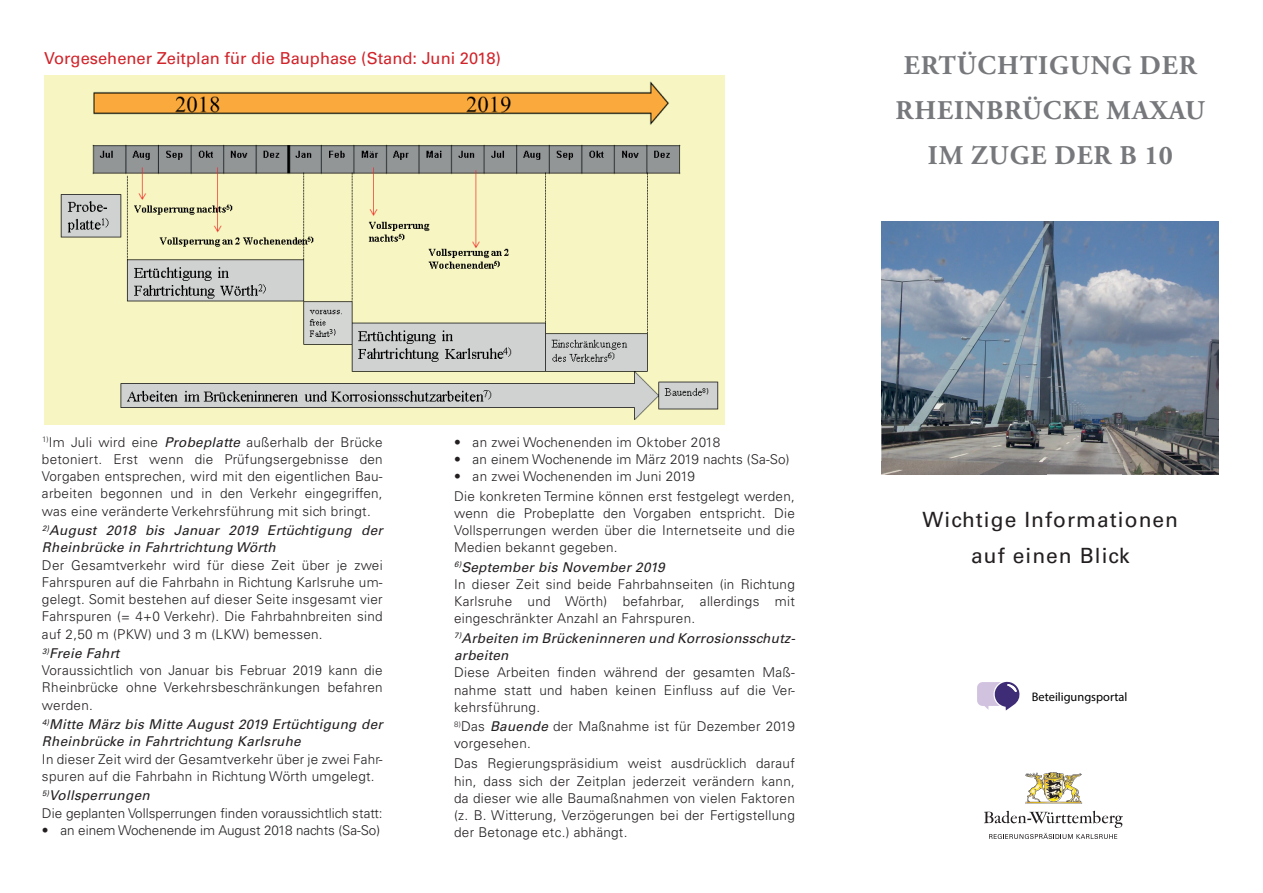
<style>
.page{position:relative;width:1263px;height:893px;background:#fff}
.page>*{position:absolute;margin:0;border:0;box-sizing:border-box;transform-origin:0 0}
.t1{font:700 27px/45px "Adobe Garamond Pro";letter-spacing:.035em;color:#76787b;text-align:center}
.t2{font:21px/36px "Univers LT Std";letter-spacing:.05em;color:#231f20;text-align:center}
.t3{font:16.5px "Univers LT Std";color:#d1232a}
.t4{font:300 13.5px/17.2px "Univers LT Std";letter-spacing:.02em;color:#231f20;text-align:justify}
.t5{font:italic 13.5px/17.2px "Univers LT Std";letter-spacing:.02em;color:#231f20}
.t6{font:300 13.5px/17.2px "Univers LT Std";color:#231f20}
.t7{font:300 13.5px "Univers LT Std";letter-spacing:-.005em;color:#231f20}
.t8{font:12.45px "Gudea";color:#000001}
.s1{font-weight:400;font-style:italic}
</style>
<div class="page">
<img style="left:1025px;top:772px;width:58px;height:31px">
<svg style="left:984px;top:811px;width:139px;height:28px"></svg>
<svg style="left:977px;top:681px;width:43px;height:29px"></svg>
<img style="left:881px;top:221px;width:338px;height:253px">
<img style="left:881px;top:462px;width:165px;height:12px">
<img style="left:44px;top:75px;width:680px;height:349px">
<p class="t3" style="left:44px;top:48px;width:458px">Vorgesehener Zeitplan für die Bauphase (Stand: Juni 2018)</p>
<h1 class="t1" style="left:895px;top:43px;width:311px">ERTÜCHTIGUNG DER<br>RHEINBRÜCKE MAXAU<br>IM ZUGE DER B 10</h1>
<p class="t4" style="left:42px;top:433px;width:342px"><sup>1)</sup>Im Juli wird eine <span class="s1">Probeplatte</span> außerhalb der Brücke betoniert. Erst wenn die Prüfungsergebnisse den Vorgaben entsprechen, wird mit den eigentlichen Bau&shy;arbeiten begonnen und in den Verkehr eingegriffen, was eine veränderte Verkehrsführung mit sich bringt.</p>
<p class="t5" style="left:42px;top:522px;width:342px"><sup>2)</sup>August 2018 bis Januar 2019 Ertüchtigung der<br>Rheinbrücke in Fahrtrichtung Wörth</p>
<p class="t4" style="left:42px;top:556px;width:342px">Der Gesamtverkehr wird für diese Zeit über je zwei Fahrspuren auf die Fahrbahn in Richtung Karlsruhe um&shy;gelegt. Somit bestehen auf dieser Seite insgesamt vier Fahrspuren (= 4+0 Verkehr). Die Fahrbahnbreiten sind auf 2,50 m (PKW) und 3 m (LKW) bemessen.</p>
<p class="t4" style="left:42px;top:645px;width:342px;text-align:left"><sup>3)</sup><span class="s1">Freie Fahrt<br></span>Voraussichtlich von Januar bis Februar 2019 kann die<br>Rheinbrücke ohne Verkehrsbeschränkungen befahren werden.</p>
<p class="t5" style="left:42px;top:716px;width:342px"><sup>4)</sup>Mitte März bis Mitte August 2019 Ertüchtigung der<br>Rheinbrücke in Fahrtrichtung Karlsruhe</p>
<p class="t4" style="left:42px;top:750px;width:342px">In dieser Zeit wird der Gesamtverkehr über je zwei Fahr&shy;spuren auf die Fahrbahn in Richtung Wörth umgelegt.</p>
<p class="t6" style="left:42px;top:787px;width:342px"><sup>5)</sup><span class="s1">Vollsperrungen<br></span>Die geplanten Vollsperrungen finden voraussichtlich statt:</p>
<p class="t7" style="left:42px;top:822px;width:340px">• an einem Wochenende im August 2018 nachts (Sa-So)</p>
<p class="t4" style="left:454px;top:433px;width:268px">• an zwei Wochenenden im Oktober 2018</p>
<p class="t4" style="left:454px;top:451px;width:337px">• an einem Wochenende im März 2019 nachts (Sa-So)</p>
<p class="t4" style="left:454px;top:467px;width:342px;line-height:19.4px">• an zwei Wochenenden im Juni 2019<br>Die konkreten Termine können erst festgelegt werden,</p>
<p class="t4" style="left:454px;top:504px;width:342px">wenn die Probeplatte den Vorgaben entspricht. Die Vollsperrungen werden über die Internetseite und die Medien bekannt gegeben.</p>
<p class="t4" style="left:454px;top:558px;width:342px;text-align:left"><sup>6)</sup><span class="s1">September bis November 2019<br></span>In dieser Zeit sind beide Fahrbahnseiten (in Richtung Karlsruhe und Wörth) befahrbar, allerdings mit eingeschränkter Anzahl an Fahrspuren.</p>
<p class="t5" style="left:454px;top:630px;width:343px"><sup>7)</sup>Arbeiten im Brückeninneren und Korrosionsschutz&shy;arbeiten</p>
<p class="t4" style="left:454px;top:664px;width:342px">Diese Arbeiten finden während der gesamten Maß&shy;nahme statt und haben keinen Einfluss auf die Ver&shy;kehrsführung.</p>
<p class="t4" style="left:454px;top:718px;width:342px"><sup>8)</sup>Das <span class="s1">Bauende</span> der Maßnahme ist für Dezember 2019 vorgesehen.</p>
<p class="t4" style="left:454px;top:755px;width:342px">Das Regierungspräsidium weist ausdrücklich darauf hin, dass sich der Zeitplan jederzeit verändern kann, da dieser wie alle Baumaßnahmen von vielen Faktoren (z. B. Witterung, Verzögerungen bei der Fertigstellung der Betonage etc.) abhängt.</p>
<h2 class="t2" style="left:922px;top:502px;width:257px">Wichtige Informationen auf einen Blick</h2>
<p class="t8" style="left:1032px;top:689px;width:97px">Beteiligungsportal</p>
</div>
